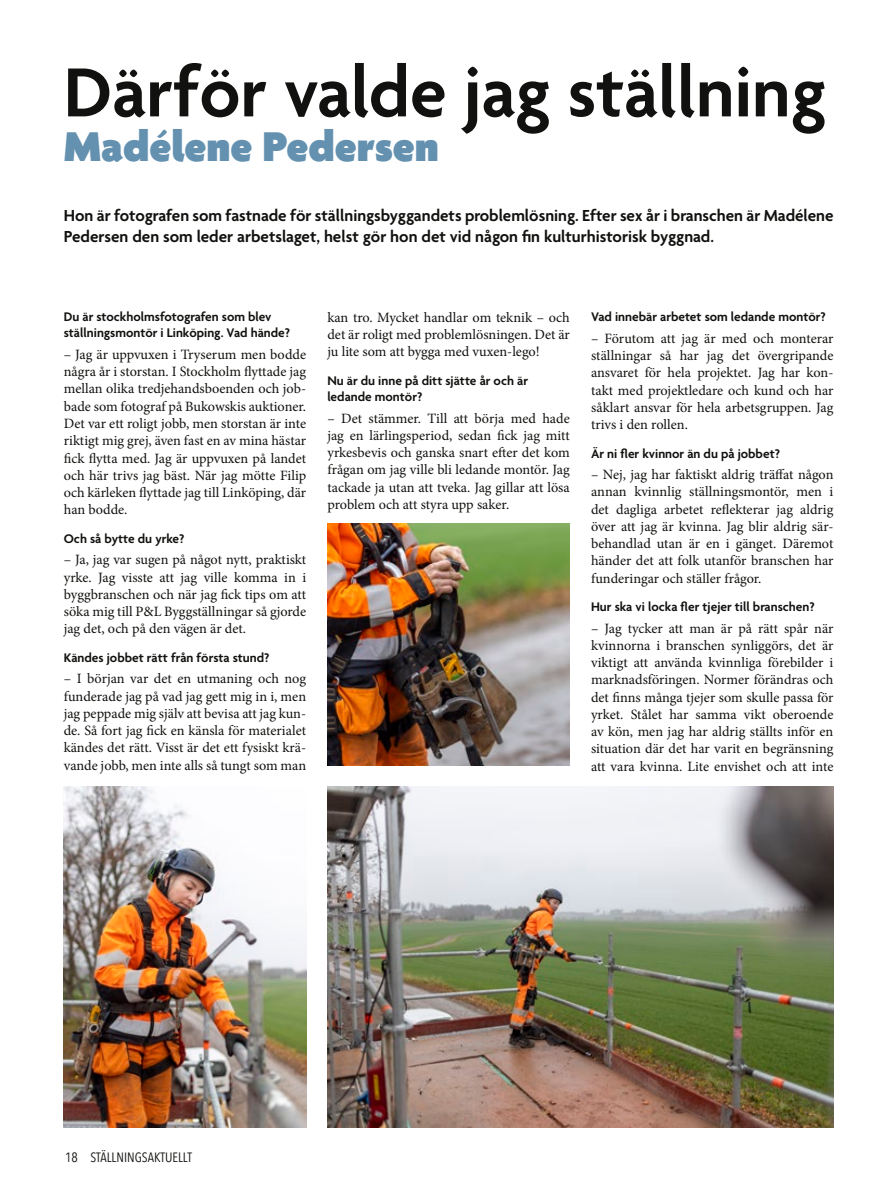
<style>
.page{position:relative;width:893px;height:1191px;background:#fff}
.page>*{position:absolute;margin:0;border:0;box-sizing:border-box;transform-origin:0 0}
.t1{font:600 75px "Agenda";color:#11110f}
.t2{font:900 45px "Agenda";color:#6491b0}
.t3{font:600 17.25px/21px "Agenda";color:#11110f}
.t4{font:14.25px/17.2px "Minion Pro";color:#11110f;text-align:justify}
.t5{font:600 13.5px/16.2px "Agenda";color:#11110f}
.t6{font:13.5px "Avenir Next Condensed";color:#11110f}
</style>
<div class="page">
<img style="left:64px;top:787px;width:242px;height:340px">
<img style="left:327px;top:523px;width:243px;height:242px">
<img style="left:327px;top:787px;width:506px;height:340px">
<h1 class="t1" style="left:64px;top:52px;width:764px">Därför valde jag ställning</h1>
<h2 class="t2" style="left:64px;top:123px;width:377px">Madélene Pedersen</h2>
<p class="t3" style="left:64px;top:206px;width:771px">Hon är fotografen som fastnade för ställningsbyggandets problemlösning. Efter sex år i branschen är Madélene<br>Pedersen den som leder arbetslaget, helst gör hon det vid någon fin kulturhistorisk byggnad.</p>
<p class="t5" style="left:64px;top:310px;width:228px">Du är stockholmsfotografen som blev ställningsmontör i Linköping. Vad hände?</p>
<p class="t4" style="left:64px;top:346px;width:244px">– Jag är uppvuxen i Tryserum men bodde några år i storstan. I Stockholm flyttade jag mellan olika tredjehandsboenden och job&shy;bade som fotograf på Bukowskis auktioner.<br>Det var ett roligt jobb, men storstan är inte riktigt mig grej, även fast en av mina hästar fick flytta med. Jag är uppvuxen på landet och här trivs jag bäst. När jag mötte Filip och kärleken flyttade jag till Linköping, där han bodde.</p>
<p class="t5" style="left:64px;top:531px;width:122px">Och så bytte du yrke?</p>
<p class="t4" style="left:64px;top:551px;width:244px">– Ja, jag var sugen på något nytt, praktiskt yrke. Jag visste att jag ville komma in i byggbranschen och när jag fick tips om att söka mig till P&amp;L Byggställningar så gjorde jag det, och på den vägen är det.</p>
<p class="t5" style="left:64px;top:650px;width:207px">Kändes jobbet rätt från första stund?</p>
<p class="t4" style="left:64px;top:670px;width:244px">– I början var det en utmaning och nog funderade jag på vad jag gett mig in i, men jag peppade mig själv att bevisa att jag kun&shy;de. Så fort jag fick en känsla för materialet kändes det rätt. Visst är det ett fysiskt krä&shy;vande jobb, men inte alls så tungt som man</p>
<p class="t4" style="left:327px;top:309px;width:244px">kan tro. Mycket handlar om teknik – och det är roligt med problemlösningen. Det är ju lite som att bygga med vuxen-lego!</p>
<p class="t5" style="left:327px;top:373px;width:202px">Nu är du inne på ditt sjätte år och är ledande montör?</p>
<p class="t4" style="left:327px;top:409px;width:244px">– Det stämmer. Till att börja med hade jag en lärlingsperiod, sedan fick jag mitt yrkesbevis och ganska snart efter det kom frågan om jag ville bli ledande montör. Jag tackade ja utan att tveka. Jag gillar att lösa problem och att styra upp saker.</p>
<p class="t5" style="left:591px;top:310px;width:236px">Vad innebär arbetet som ledande montör?</p>
<p class="t4" style="left:591px;top:329px;width:244px">– Förutom att jag är med och monterar ställningar så har jag det övergripande ansvaret för hela projektet. Jag har kon&shy;takt med projektledare och kund och har såklart ansvar för hela arbetsgruppen. Jag trivs i den rollen.</p>
<p class="t5" style="left:591px;top:446px;width:190px">Är ni fler kvinnor än du på jobbet?</p>
<p class="t4" style="left:591px;top:466px;width:244px">– Nej, jag har faktiskt aldrig träffat någon annan kvinnlig ställningsmontör, men i det dagliga arbetet reflekterar jag aldrig över att jag är kvinna. Jag blir aldrig sär&shy;behandlad utan är en i gänget. Däremot händer det att folk utanför branschen har funderingar och ställer frågor.</p>
<p class="t5" style="left:591px;top:599px;width:225px">Hur ska vi locka fler tjejer till branschen?</p>
<p class="t4" style="left:591px;top:619px;width:244px">– Jag tycker att man är på rätt spår när kvinnorna i branschen synliggörs, det är viktigt att använda kvinnliga förebilder i marknadsföringen. Normer förändras och det finns många tjejer som skulle passa för yrket. Stålet har samma vikt oberoende av kön, men jag har aldrig ställts inför en situation där det har varit en begränsning att vara kvinna. Lite envishet och att inte</p>
<p class="t6" style="left:65px;top:1145px;width:128px">18 STÄLLNINGSAKTUELLT</p>
</div>
